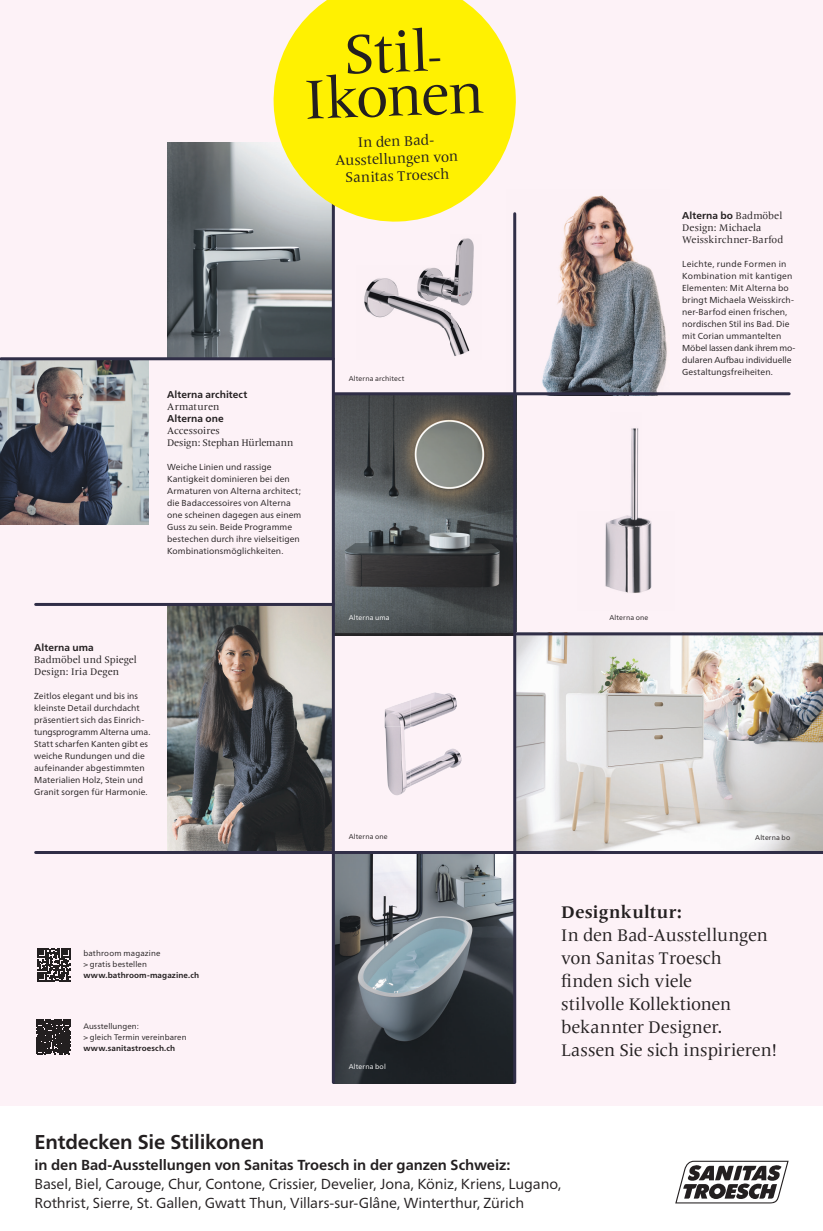
<style>
.page{position:relative;width:823px;height:1231px;background:#fff}
.page>*{position:absolute;margin:0;border:0;box-sizing:border-box;transform-origin:0 0}
.t1{font:57.2px/43.8px "Frutiger Serif LT Pro";color:#231f20;text-align:center}
.t2{font:700 20px "Frutiger Neue LT Pro";letter-spacing:-.005em;color:#231f20}
.t3{font:17.6px/23px "Frutiger Serif LT Pro";letter-spacing:-.01em;color:#231f20}
.t4{font:700 17.6px "Frutiger Serif LT Pro";letter-spacing:.03em;color:#231f20}
.t5{font:14.5px/19px "Frutiger Neue LT Pro";letter-spacing:-.01em;color:#231f20}
.t6{font:700 14.5px "Frutiger Neue LT Pro";letter-spacing:-.005em;color:#231f20}
.t7{font:14.5px/17.4px "Frutiger Serif LT Pro";color:#231f20;text-align:center}
.t8{font:10px/12px "Frutiger Serif LT Pro";letter-spacing:.005em;color:#231f20}
.t9{font:700 10px "Frutiger Neue LT Pro";letter-spacing:.005em;color:#231f20}
.t10{font:8.7px/12px "Frutiger Neue LT Pro";letter-spacing:.01em;color:#231f20}
.t11{font:8px/11px "Frutiger Neue LT Pro";letter-spacing:.015em;color:#231f20}
.t12{font:700 8px "Frutiger Neue LT Pro";letter-spacing:.015em;color:#231f20}
.t13{font:7px "Frutiger Neue LT Pro";letter-spacing:.02em;color:#231f20}
.t14{font:7px "Frutiger Neue LT Pro";letter-spacing:.02em;color:#fff}
.s1{font-size:41.8px}
.s2{font-family:"Frutiger Serif LT Pro";font-weight:400}
</style>
<div class="page">
<div style="left:0;top:0;width:823px;height:1105px;background:#fdf2f7"></div>
<img style="left:356px;top:234px;width:126px;height:125px">
<img style="left:545px;top:412px;width:195px;height:198px">
<img style="left:506px;top:190px;width:163px;height:202px">
<img style="left:335px;top:395px;width:178px;height:240px">
<img style="left:333px;top:853px;width:182px;height:230px">
<svg style="left:675px;top:1160px;width:114px;height:43px"></svg>
<svg style="left:37px;top:947px;width:33px;height:34px"></svg>
<svg style="left:36px;top:1019px;width:35px;height:34px"></svg>
<img style="left:167px;top:605px;width:165px;height:245px">
<img style="left:516px;top:635px;width:307px;height:215px">
<img style="left:385px;top:699px;width:25px;height:61px">
<img style="left:410px;top:692px;width:26px;height:94px">
<img style="left:436px;top:692px;width:21px;height:25px">
<img style="left:436px;top:748px;width:25px;height:25px">
<img style="left:387px;top:760px;width:23px;height:35px">
<img style="left:167px;top:142px;width:165px;height:215px">
<img style="left:0;top:359px;width:148px;height:165px">
<hr style="left:1px;top:357px;width:332px;height:3px;background:#302e47">
<hr style="left:36px;top:602px;width:297px;height:3px;background:#302e47">
<hr style="left:36px;top:850px;width:787px;height:3px;background:#302e47">
<hr style="left:513px;top:214px;width:3px;height:868px;background:#302e47">
<hr style="left:332px;top:105px;width:3px;height:977px;background:#302e47">
<hr style="left:334px;top:392px;width:455px;height:3px;background:#302e47">
<hr style="left:516px;top:632px;width:307px;height:3px;background:#302e47">
<svg style="left:271px;top:0;width:247px;height:224px;fill:#fff101"></svg>
<h1 class="t1" style="left:303px;top:35px;width:181px;rotate:-2deg">Stil<span class="s1">-<br></span>Ikonen</h1>
<h3 class="t7" style="left:334px;top:134px;width:124px;rotate:-2deg">In den Bad-<br>Ausstellungen von<br>Sanitas Troesch</h3>
<p class="t9" style="left:167px;top:388px;width:82px">Alterna architect</p>
<p class="t8" style="left:167px;top:400px;width:54px">Armaturen</p>
<p class="t9" style="left:167px;top:412px;width:58px">Alterna one</p>
<p class="t8" style="left:167px;top:424px;width:128px">Accessoires<br>Design: Stephan Hürlemann</p>
<p class="t10" style="left:167px;top:460px;width:136px">Weiche Linien und rassige<br>Kantigkeit dominieren bei den<br>Armaturen von Alterna architect; die Badaccessoires von Alterna one scheinen dagegen aus einem<br>Guss zu sein. Beide Programme bestechen durch ihre vielseitigen<br>Kombinationsmöglichkeiten.</p>
<p class="t9" style="left:34px;top:641px;width:61px">Alterna uma</p>
<p class="t8" style="left:34px;top:653px;width:104px">Badmöbel und Spiegel<br>Design: Iria Degen</p>
<p class="t10" style="left:34px;top:689px;width:118px">Zeitlos elegant und bis ins kleinste Detail durchdacht präsentiert sich das Einrich&shy;tungsprogramm Alterna uma.<br>Statt scharfen Kanten gibt es weiche Rundungen und die aufeinander abgestimmten<br>Materialien Holz, Stein und<br>Granit sorgen für Harmonie.</p>
<p class="t11" style="left:83px;top:947px;width:79px">bathroom magazine &gt; gratis bestellen</p>
<p class="t12" style="left:83px;top:970px;width:117px">www.bathroom-magazine.ch</p>
<p class="t11" style="left:83px;top:1019px;width:105px">Ausstellungen:<br>&gt; gleich Termin vereinbaren</p>
<p class="t12" style="left:83px;top:1042px;width:93px">www.sanitastroesch.ch</p>
<p class="t13" style="left:349px;top:374px;width:57px">Alterna architect</p>
<p class="t14" style="left:349px;top:613px;width:42px">Alterna uma</p>
<p class="t13" style="left:349px;top:831px;width:40px">Alterna one</p>
<p class="t14" style="left:349px;top:1062px;width:39px">Alterna bol</p>
<p class="t9" style="left:682px;top:209px;width:102px">Alterna bo <span class="s2">Badmöbel</span></p>
<p class="t8" style="left:682px;top:221px;width:103px">Design: Michaela<br>Weisskirchner-Barfod</p>
<p class="t10" style="left:682px;top:257px;width:115px">Leichte, runde Formen in<br>Kombination mit kantigen<br>Elementen: Mit Alterna bo bringt Michaela Weisskirch&shy;ner-Barfod einen frischen, nordischen Stil ins Bad. Die mit Corian ummantelten<br>Möbel lassen dank ihrem mo&shy;dularen Aufbau individuelle<br>Gestaltungsfreiheiten.</p>
<p class="t13" style="left:609px;top:613px;width:40px">Alterna one</p>
<p class="t13" style="left:755px;top:833px;width:37px">Alterna bo</p>
<h3 class="t4" style="left:561px;top:901px;width:122px">Designkultur:</h3>
<h3 class="t3" style="left:561px;top:923px;width:217px">In den Bad-Ausstellungen von Sanitas Troesch finden sich viele<br>stilvolle Kollektionen bekannter Designer.<br>Lassen Sie sich inspirieren!</h3>
<h2 class="t2" style="left:34px;top:1129px;width:231px">Entdecken Sie Stilikonen</h2>
<h3 class="t6" style="left:34px;top:1156px;width:478px">in den Bad-Ausstellungen von Sanitas Troesch in der ganzen Schweiz:</h3>
<h3 class="t5" style="left:34px;top:1174px;width:528px">Basel, Biel, Carouge, Chur, Contone, Crissier, Develier, Jona, Köniz, Kriens, Lugano,<br>Rothrist, Sierre, St. Gallen, Gwatt Thun, Villars-sur-Glâne, Winterthur, Zürich</h3>
</div>
